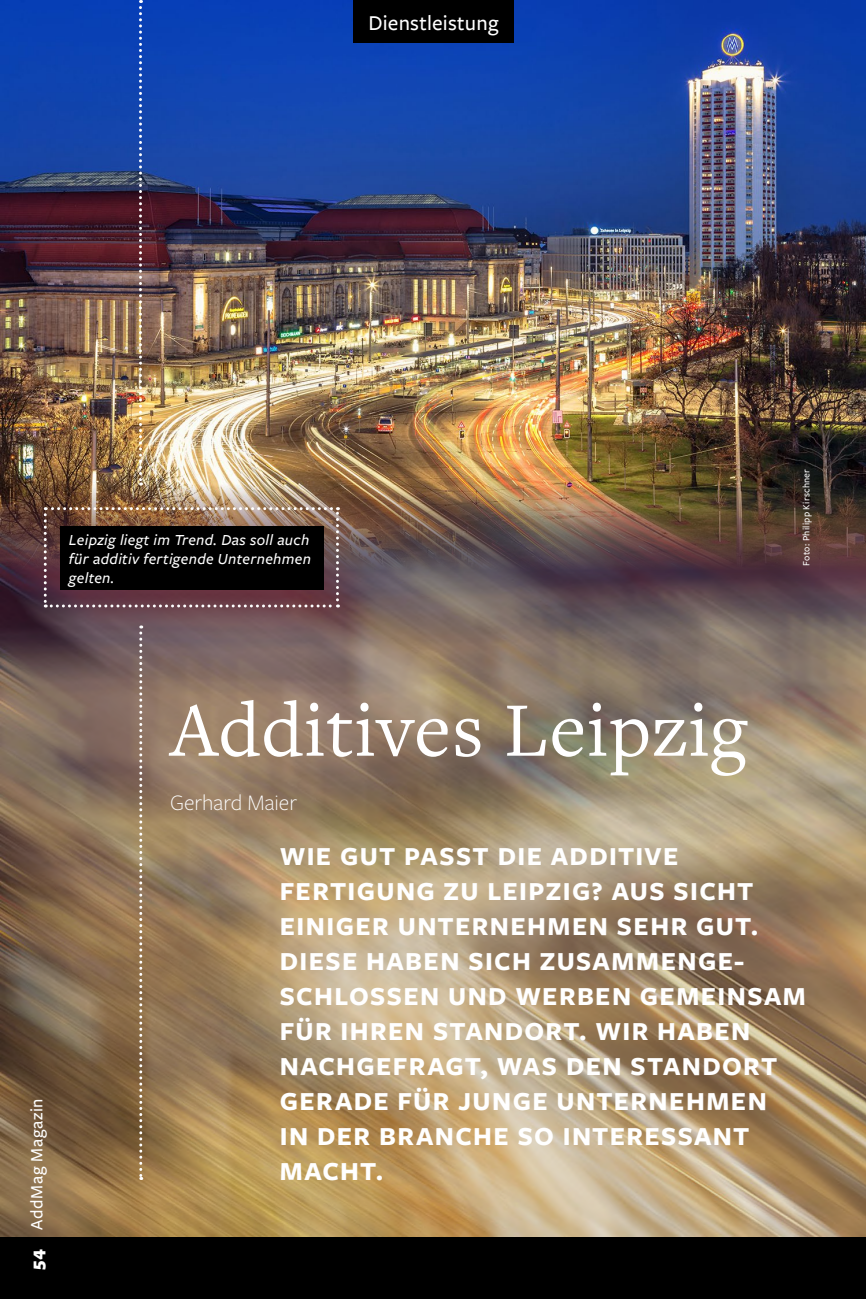
<style>
.page{position:relative;width:866px;height:1299px;background:#000}
.page>*{position:absolute;margin:0;border:0;box-sizing:border-box;transform-origin:0 0}
.t1{font:80px "Freight Text Pro";letter-spacing:.01em;color:#fff}
.t2{font:700 27px/35px "Freight Sans Pro";letter-spacing:.05em;color:#fff}
.t3{font:300 23px "Freight Sans Pro";color:#fff}
.t4{font:500 22px "Freight Sans Pro";letter-spacing:.01em;color:#fff}
.t5{font:500 18px "Freight Sans Pro";letter-spacing:.035em;color:#fff}
.t6{font:italic 500 16px/19px "Freight Sans Pro";letter-spacing:.02em;color:#fff;text-align:justify}
.t7{font:500 10px "Freight Sans Pro";letter-spacing:.02em;color:#fff}
.s1{font-weight:900}
</style>
<div class="page">
<img style="left:0;top:577px;width:866px;height:660px">
<img style="left:0;top:0;width:866px;height:577px">
<svg style="left:139px;top:626px;width:3px;height:554px;background:#b3a28f"></svg>
<svg style="left:139px;top:0;width:3px;height:486px"></svg>
<img style="left:44px;top:507px;width:295px;height:101px">
<div style="left:353px;top:0;width:161px;height:43px;background:#000"></div>
<div style="left:61px;top:527px;width:263px;height:63px;background:#000"></div>
<p class="t4" style="left:368px;top:8px;width:132px">Dienstleistung</p>
<p class="t6" style="left:69px;top:530px;width:244px">Leipzig liegt im Trend. Das soll auch für additiv fertigende Unternehmen gelten.</p>
<p class="t7" style="left:799px;top:566px;width:98px;rotate:-90deg">Foto: Philipp Kirschner</p>
<p class="t5" style="left:24px;top:1270px;width:173px;rotate:-90deg"><span class="s1">54</span> AddMag Magazin</p>
<h1 class="t1" style="left:170px;top:677px;width:579px">Additives Leipzig</h1>
<p class="t3" style="left:170px;top:787px;width:129px">Gerhard Maier</p>
<p class="t2" style="left:280px;top:838px;width:528px">WIE GUT PASST DIE ADDITIVE<br>FERTIGUNG ZU LEIPZIG? AUS SICHT<br>EINIGER UNTERNEHMEN SEHR GUT.<br>DIESE HABEN SICH ZUSAMMENGE-<br>SCHLOSSEN UND WERBEN GEMEINSAM<br>FÜR IHREN STANDORT. WIR HABEN<br>NACHGEFRAGT, WAS DEN STANDORT<br>GERADE FÜR JUNGE UNTERNEHMEN<br>IN DER BRANCHE SO INTERESSANT<br>MACHT.</p>
</div>
